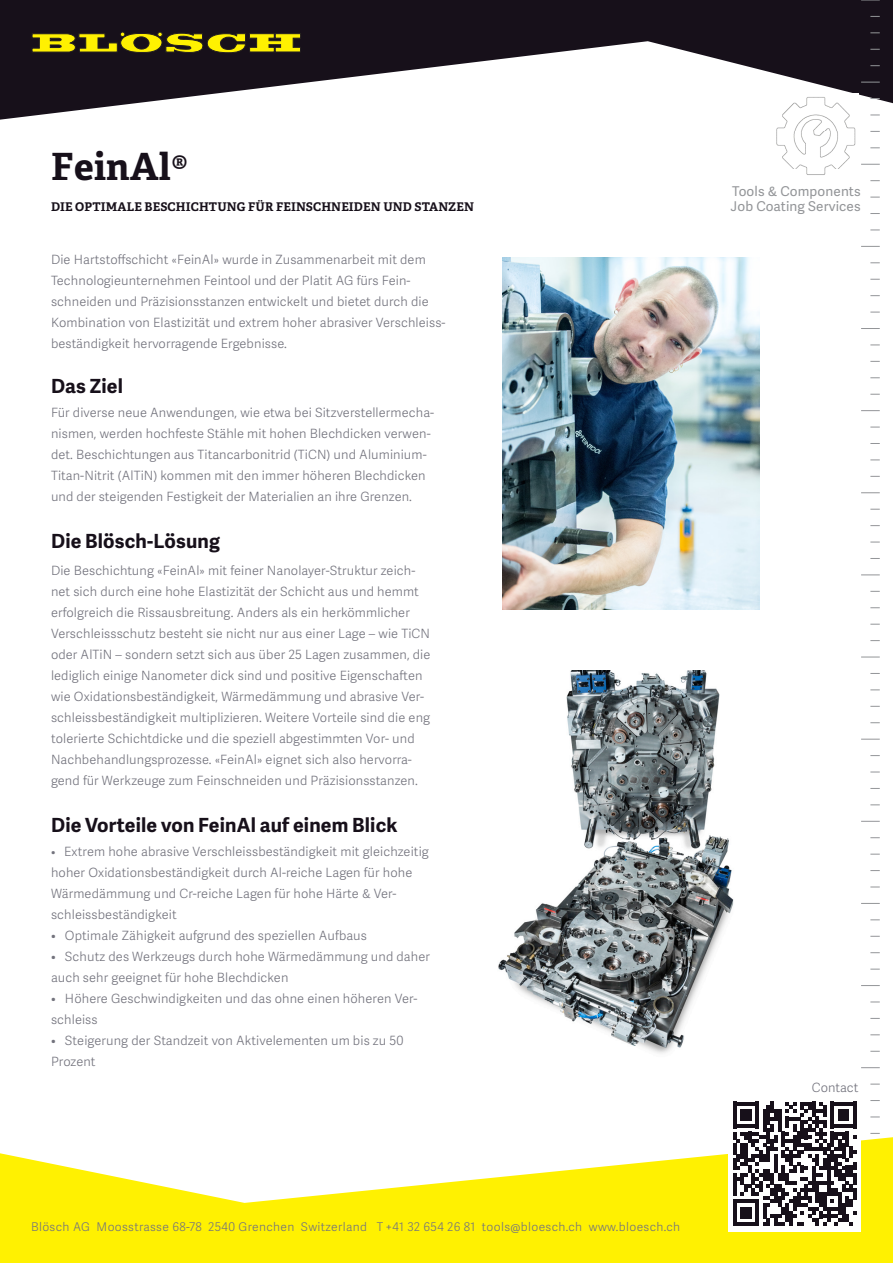
<style>
.page{position:relative;width:893px;height:1263px;background:#fff}
.page>*{position:absolute;margin:0;border:0;box-sizing:border-box;transform-origin:0 0}
.t1{font:700 37.5px "Adelle";letter-spacing:.01em;color:#17101a}
.t2{font:700 19.5px "Adelle Sans";letter-spacing:.01em;color:#17101a}
.t3{font:13.5px "Adelle Sans";letter-spacing:.01em;color:#939598}
.t4{font:300 12.75px/21px "Adelle Sans";letter-spacing:.01em;color:#73737d}
.t5{font:300 12px "Adelle Sans";letter-spacing:.03em;color:#73737d}
.t6{font:700 12px "Adelle";letter-spacing:.01em;color:#17101a}
.s1{font-size:12px}
</style>
<div class="page">
<svg style="left:0;top:0;width:893px;height:120px;fill:#17101a"></svg>
<svg style="left:32px;top:32px;width:269px;height:21px"></svg>
<svg style="left:861px;top:0;width:19px;height:1px"></svg>
<svg style="left:861px;top:82px;width:19px;height:1px"></svg>
<svg style="left:861px;top:164px;width:19px;height:1px"></svg>
<svg style="left:861px;top:246px;width:19px;height:1px"></svg>
<svg style="left:861px;top:328px;width:19px;height:1px"></svg>
<svg style="left:861px;top:410px;width:19px;height:1px"></svg>
<svg style="left:861px;top:492px;width:19px;height:1px"></svg>
<svg style="left:861px;top:574px;width:19px;height:1px"></svg>
<svg style="left:861px;top:656px;width:19px;height:1px"></svg>
<svg style="left:861px;top:739px;width:19px;height:1px"></svg>
<svg style="left:861px;top:821px;width:19px;height:1px"></svg>
<svg style="left:861px;top:903px;width:19px;height:1px"></svg>
<svg style="left:861px;top:985px;width:19px;height:1px"></svg>
<svg style="left:861px;top:1067px;width:19px;height:1px"></svg>
<img style="left:773px;top:93px;width:86px;height:82px">
<svg style="left:0;top:1137px;width:893px;height:126px;fill:#fff101"></svg>
<div style="left:728px;top:1098px;width:133px;height:133px;background:#fff"></div>
<svg style="left:733px;top:1102px;width:147px;height:130px"></svg>
<img style="left:498px;top:671px;width:236px;height:383px">
<img style="left:503px;top:258px;width:257px;height:351px">
<p class="t1" style="left:51px;top:143px;width:139px">FeinAl®</p>
<p class="t6" style="left:51px;top:199px;width:424px">DIE OPTIMALE BESCHICHTUNG FÜR FEINSCHNEIDEN UND STANZEN</p>
<p class="t4" style="left:51px;top:249px;width:396px">Die Hartstoffschicht «FeinAl» wurde in Zusammenarbeit mit dem Technologieunternehmen Feintool und der Platit AG fürs Fein&shy;schneiden und Präzisionsstanzen entwickelt und bietet durch die Kombination von Elastizität und extrem hoher abrasiver Verschleiss&shy;beständigkeit hervorragende Ergebnisse.</p>
<p class="t2" style="left:51px;top:371px;width:73px">Das Ziel</p>
<p class="t4" style="left:51px;top:401px;width:385px">Für diverse neue Anwendungen, wie etwa bei Sitzverstellermecha&shy;nismen, werden hochfeste Stähle mit hohen Blechdicken verwen&shy;det. Beschichtungen aus Titancarbonitrid (TiCN) und Aluminium-Titan-Nitrit (AlTiN) kommen mit den immer höheren Blechdicken und der steigenden Festigkeit der Materialien an ihre Grenzen.</p>
<p class="t2" style="left:51px;top:527px;width:170px">Die Blösch-Lösung</p>
<p class="t4" style="left:51px;top:559px;width:381px">Die Beschichtung «FeinAl» mit feiner Nanolayer-Struktur zeich&shy;net sich durch eine hohe Elastizität der Schicht aus und hemmt erfolgreich die Rissausbreitung. Anders als ein herkömmlicher Verschleissschutz besteht sie nicht nur aus einer Lage – wie TiCN oder AlTiN – sondern setzt sich aus über 25 Lagen zusammen, die lediglich einige Nanometer dick sind und positive Eigenschaften wie Oxidationsbeständigkeit, Wärmedämmung und abrasive Ver&shy;schleissbeständigkeit multiplizieren. Weitere Vorteile sind die eng tolerierte Schichtdicke und die speziell abgestimmten Vor- und Nachbehandlungsprozesse. «FeinAl» eignet sich also hervorra&shy;gend für Werkzeuge zum Feinschneiden und Präzisionsstanzen.</p>
<p class="t2" style="left:51px;top:810px;width:348px">Die Vorteile von FeinAl auf einem Blick</p>
<p class="t4" style="left:51px;top:840px;width:379px"><span class="s1">•</span> Extrem hohe abrasive Verschleissbeständigkeit mit gleichzeitig hoher Oxidationsbeständigkeit durch Al-reiche Lagen für hohe Wärmedämmung und Cr-reiche Lagen für hohe Härte &amp; Ver&shy;schleissbeständigkeit</p>
<p class="t4" style="left:51px;top:924px;width:317px">• Optimale Zähigkeit aufgrund des speziellen Aufbaus</p>
<p class="t4" style="left:51px;top:945px;width:380px">• Schutz des Werkzeugs durch hohe Wärmedämmung und daher auch sehr geeignet für hohe Blechdicken</p>
<p class="t4" style="left:51px;top:987px;width:368px">• Höhere Geschwindigkeiten und das ohne einen höheren Ver&shy;schleiss</p>
<p class="t4" style="left:51px;top:1029px;width:354px">• Steigerung der Standzeit von Aktivelementen um bis zu 50<br>Prozent</p>
<p class="t3" style="left:732px;top:182px;width:130px">Tools &amp; Components</p>
<p class="t3" style="left:731px;top:197px;width:132px">Job Coating Services</p>
<p class="t4" style="left:812px;top:1077px;width:48px">Contact</p>
<p class="t5" style="left:31px;top:1218px;width:651px">Blösch AG Moosstrasse 68-78 2540 Grenchen Switzerland T +41 32 654 26 81 tools@bloesch.ch www.bloesch.ch</p>
</div>
